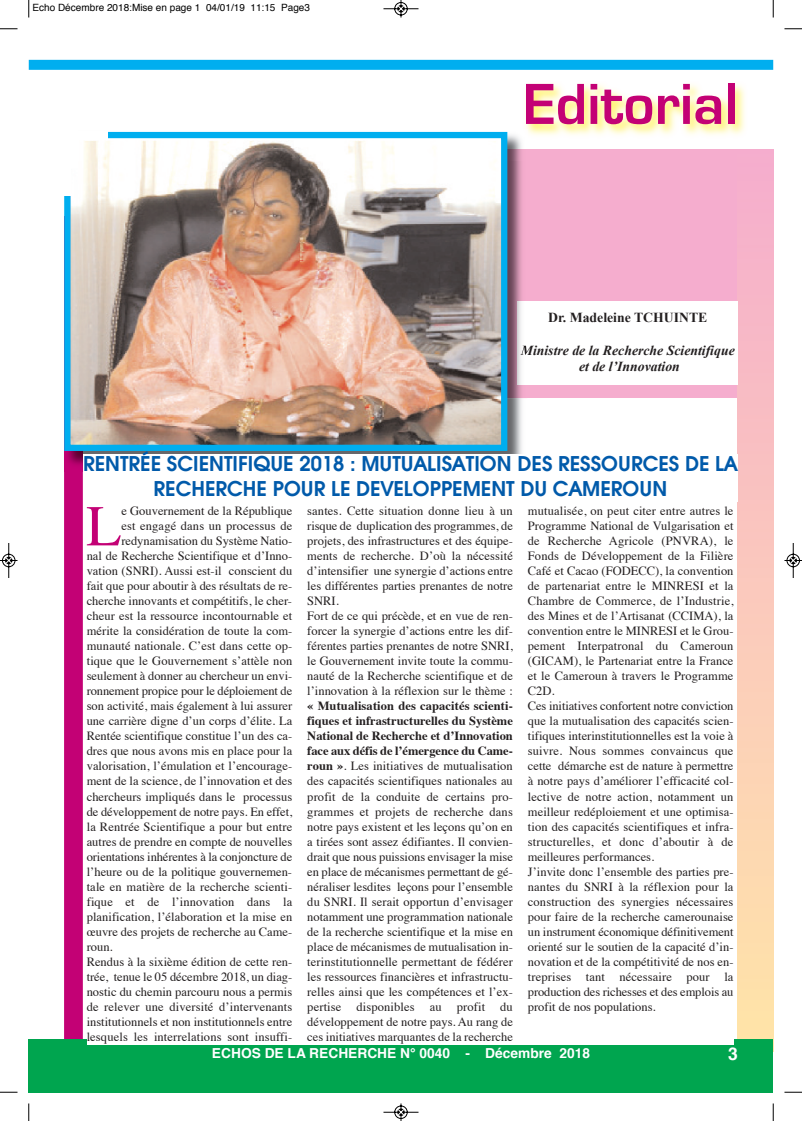
<style>
.page{position:relative;width:802px;height:1121px;background:#fff}
.page>*{position:absolute;margin:0;border:0;box-sizing:border-box;transform-origin:0 0}
.t1{font:700 60px "Eurostile";color:#c30175}
.t2{font:57.75px "Times";color:#c30175}
.t3{font:21.25px/25.5px "Moderne Demi";color:#015aaa;text-align:center}
.t4{font:700 17.5px "Helvetica";color:#fff}
.t5{font:italic 700 13.75px/16.5px "Times New Roman";color:#231f20;text-align:center}
.t6{font:700 13.75px "Helvetica";color:#fff}
.t7{font:700 13.75px "Times New Roman";color:#231f20}
.t8{font:12.5px/15px "Times";color:#231f20}
.t9{font:10px "Helvetica";color:#000}
.s1{font-weight:700}
</style>
<div class="page">
<div style="left:29px;top:60px;width:744px;height:10px;background:#00aeef"></div>
<div style="left:64px;top:217px;width:19px;height:840px;background:#c30175"></div>
<div style="left:494px;top:150px;width:279px;height:248px;background:#f5adce"></div>
<div style="left:737px;top:150px;width:36px;height:901px;background:linear-gradient(to bottom,#f6adce,#ffe5a9)"></div>
<div style="left:29px;top:1039px;width:744px;height:53px;background:#00a54f"></div>
<img style="left:773px;top:149px;width:1px;height:12px">
<img style="left:525px;top:84px;width:248px;height:66px">
<img style="left:737px;top:150px;width:36px;height:11px">
<div style="left:518px;top:302px;width:219px;height:83px;background:#fff"></div>
<img style="left:83px;top:131px;width:440px;height:323px">
<img style="left:67px;top:451px;width:16px;height:14px">
<img style="left:507px;top:161px;width:20px;height:237px">
<img style="left:478px;top:130px;width:49px;height:31px">
<img style="left:518px;top:302px;width:9px;height:83px">
<svg style="left:520px;top:345px;width:7px;height:10px"></svg>
<img style="left:71px;top:140px;width:429px;height:304px">
<div style="left:64px;top:132px;width:443px;height:319px;border:6px solid #00aeef"></div>
<div style="left:50px;top:131px;width:58px;height:7px;background:#fff"></div>
<div style="left:87px;top:506px;width:646px;height:538px;background:#fff"></div>
<div style="left:64px;top:132px;width:7px;height:64px;background:#fff"></div>
<svg style="left:28px;top:0;width:2px;height:18px"></svg>
<svg style="left:0;top:28px;width:18px;height:2px"></svg>
<svg style="left:773px;top:0;width:1px;height:18px"></svg>
<svg style="left:784px;top:28px;width:18px;height:2px"></svg>
<svg style="left:28px;top:1103px;width:2px;height:17px"></svg>
<svg style="left:0;top:1091px;width:18px;height:2px"></svg>
<svg style="left:773px;top:1103px;width:1px;height:17px"></svg>
<svg style="left:784px;top:1091px;width:18px;height:2px"></svg>
<svg style="left:383px;top:0;width:36px;height:18px"></svg>
<svg style="left:383px;top:1103px;width:36px;height:17px"></svg>
<svg style="left:0;top:543px;width:18px;height:35px"></svg>
<svg style="left:784px;top:543px;width:18px;height:35px"></svg>
<p class="t9" style="left:32px;top:4px;width:279px">Echo Décembre 2018:Mise en page 1 04/01/19 11:15 Page3</p>
<h1 class="t1" style="left:523px;top:76px;width:216px">Editorial</h1>
<p class="t7" style="left:548px;top:309px;width:161px">Dr. Madeleine TCHUINTE</p>
<p class="t5" style="left:521px;top:342px;width:215px">Ministre de la Recherche Scientifique et de l’Innovation</p>
<h3 class="t3" style="left:83px;top:452px;width:656px">RENTRÉE SCIENTIFIQUE 2018 : MUTUALISATION DES RESSOURCES DE LA<br>RECHERCHE POUR LE DEVELOPPEMENT DU CAMEROUN</h3>
<h2 class="t2" style="left:86px;top:502px;width:37px">L</h2>
<p class="t8" style="left:122px;top:505px;width:172px">e Gouvernement de la République</p>
<p class="t8" style="left:307px;top:505px;width:207px">santes. Cette situation donne lieu à un risque de duplication des programmes, de projets, des infrastructures et des équipe&shy;ments de recherche. D’où la nécessité d’intensifier une synergie d’actions entre les différentes parties prenantes de notre SNRI.<br>Fort de ce qui précède, et en vue de ren&shy;forcer la synergie d’actions entre les dif&shy;férentes parties prenantes de notre SNRI, le Gouvernement invite toute la commu&shy;nauté de la Recherche scientifique et de l’innovation à la réflexion sur le thème :</p>
<p class="t8" style="left:307px;top:700px;width:207px;text-align:justify"><span class="s1">« Mutualisation des capacités scienti&shy;fiques et infrastructurelles du Système National de Recherche et d’Innovation face aux défis de l’émergence du Came&shy;roun »</span>. Les initiatives de mutualisation des capacités scientifiques nationales au profit de la conduite de certains pro&shy;grammes et projets de recherche dans notre pays existent et les leçons qu’on en a tirées sont assez édifiantes. Il convien&shy;drait que nous puissions envisager la mise en place de mécanismes permettant de gé&shy;néraliser lesdites leçons pour l’ensemble du SNRI. Il serait opportun d’envisager notamment une programmation nationale de la recherche scientifique et la mise en place de mécanismes de mutualisation in&shy;terinstitutionnelle permettant de fédérer les ressources financières et infrastructu&shy;relles ainsi que les compétences et l’ex&shy;pertise disponibles au profit du développement de notre pays. Au rang de ces initiatives marquantes de la recherche</p>
<p class="t8" style="left:528px;top:505px;width:207px">mutualisée, on peut citer entre autres le Programme National de Vulgarisation et de Recherche Agricole (PNVRA), le Fonds de Développement de la Filière Café et Cacao (FODECC), la convention de partenariat entre le MINRESI et la Chambre de Commerce, de l’Industrie, des Mines et de l’Artisanat (CCIMA), la convention entre le MINRESI et le Grou&shy;pement Interpatronal du Cameroun (GICAM), le Partenariat entre la France et le Cameroun à travers le Programme C2D.<br>Ces initiatives confortent notre conviction que la mutualisation des capacités scien&shy;tifiques interinstitutionnelles est la voie à suivre. Nous sommes convaincus que cette démarche est de nature à permettre à notre pays d’améliorer l’efficacité col&shy;lective de notre action, notamment un meilleur redéploiement et une optimisa&shy;tion des capacités scientifiques et infra&shy;structurelles, et donc d’aboutir à de meilleures performances.<br>J’invite donc l’ensemble des parties pre&shy;nantes du SNRI à la réflexion pour la construction des synergies nécessaires pour faire de la recherche camerounaise un instrument économique définitivement orienté sur le soutien de la capacité d’in&shy;novation et de la compétitivité de nos en&shy;treprises tant nécessaire pour la production des richesses et des emplois au profit de nos populations.</p>
<p class="t8" style="left:121px;top:520px;width:172px">est engagé dans un processus de</p>
<p class="t8" style="left:121px;top:535px;width:172px">redynamisation du Système Natio-</p>
<p class="t8" style="left:87px;top:550px;width:207px">nal de Recherche Scientifique et d’Inno-</p>
<p class="t8" style="left:87px;top:565px;width:207px">vation (SNRI). Aussi est-il conscient du</p>
<p class="t8" style="left:87px;top:580px;width:207px">fait que pour aboutir à des résultats de re-</p>
<p class="t8" style="left:87px;top:595px;width:207px">cherche innovants et compétitifs, le cher-</p>
<p class="t8" style="left:87px;top:610px;width:207px">cheur est la ressource incontournable et</p>
<p class="t8" style="left:87px;top:625px;width:207px">mérite la considération de toute la com-</p>
<p class="t8" style="left:87px;top:640px;width:207px">munauté nationale. C’est dans cette op-</p>
<p class="t8" style="left:87px;top:655px;width:207px">tique que le Gouvernement s’attèle non</p>
<p class="t8" style="left:87px;top:670px;width:207px">seulement à donner au chercheur un envi-</p>
<p class="t8" style="left:87px;top:685px;width:207px">ronnement propice pour le déploiement de</p>
<p class="t8" style="left:87px;top:700px;width:207px">son activité, mais également à lui assurer</p>
<p class="t8" style="left:87px;top:715px;width:207px">une carrière digne d’un corps d’élite. La</p>
<p class="t8" style="left:87px;top:730px;width:207px">Rentée scientifique constitue l’un des ca-</p>
<p class="t8" style="left:87px;top:745px;width:207px">dres que nous avons mis en place pour la</p>
<p class="t8" style="left:87px;top:760px;width:207px">valorisation, l’émulation et l’encourage-</p>
<p class="t8" style="left:87px;top:775px;width:207px">ment de la science, de l’innovation et des</p>
<p class="t8" style="left:87px;top:790px;width:207px">chercheurs impliqués dans le processus</p>
<p class="t8" style="left:87px;top:805px;width:207px">de développement de notre pays. En effet,</p>
<p class="t8" style="left:87px;top:820px;width:207px">la Rentrée Scientifique a pour but entre</p>
<p class="t8" style="left:87px;top:835px;width:207px">autres de prendre en compte de nouvelles</p>
<p class="t8" style="left:87px;top:850px;width:207px">orientations inhérentes à la conjoncture de</p>
<p class="t8" style="left:87px;top:865px;width:207px">l’heure ou de la politique gouvernemen-</p>
<p class="t8" style="left:87px;top:880px;width:207px">tale en matière de la recherche scienti-</p>
<p class="t8" style="left:87px;top:895px;width:207px">fique et de l’innovation dans la</p>
<p class="t8" style="left:87px;top:910px;width:207px">planification, l’élaboration et la mise en</p>
<p class="t8" style="left:87px;top:925px;width:207px">œuvre des projets de recherche au Came-</p>
<p class="t8" style="left:87px;top:940px;width:28px">roun.</p>
<p class="t8" style="left:87px;top:955px;width:207px">Rendus à la sixième édition de cette ren-</p>
<p class="t8" style="left:87px;top:970px;width:207px">trée, tenue le 05 décembre 2018, un diag-</p>
<p class="t8" style="left:87px;top:985px;width:207px">nostic du chemin parcouru nous a permis</p>
<p class="t8" style="left:87px;top:1000px;width:207px">de relever une diversité d’intervenants</p>
<p class="t8" style="left:87px;top:1015px;width:207px">institutionnels et non institutionnels entre</p>
<p class="t8" style="left:87px;top:1030px;width:207px">lesquels les interrelations sont insuffi-</p>
<p class="t6" style="left:212px;top:1047px;width:379px">ECHOS DE LA RECHERCHE N° 0040 - Décembre 2018</p>
<h3 class="t4" style="left:728px;top:1046px;width:11px">3</h3>
</div>
